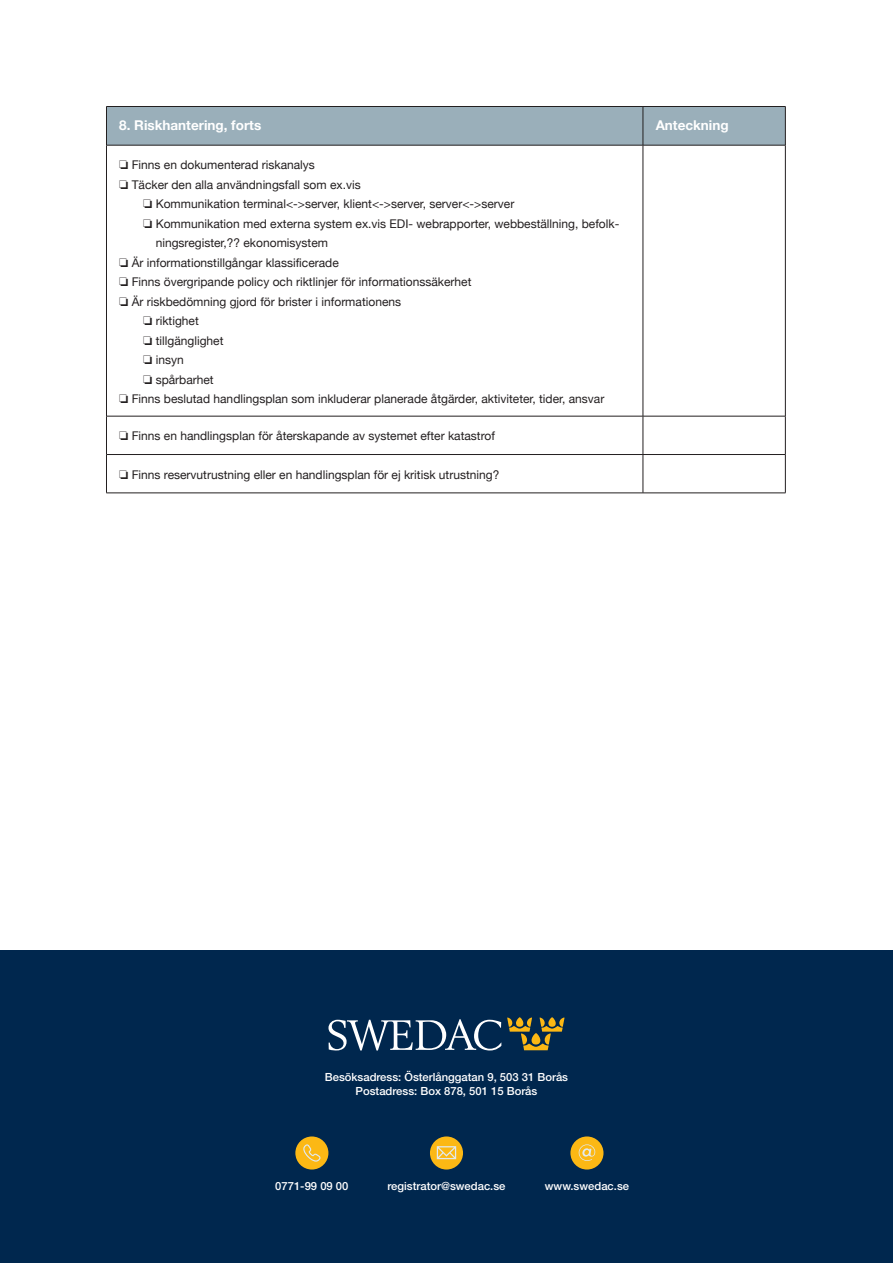
<style>
.page{position:relative;width:893px;height:1263px;background:#fff}
.page>*{position:absolute;margin:0;border:0;box-sizing:border-box;transform-origin:0 0}
.Underrubrik_3_Inlaga{font:700 13.5px "Helvetica Neue";color:#fff}
.Brödtext_Sammanfattn{font:12px/19.5px "Helvetica Neue";color:#231f20}
.Kontaktuppgifter{font:500 11.25px "Helvetica Neue LT Pro";color:#fff}
</style>
<div class="page">
<div style="left:0;top:950px;width:893px;height:313px;background:#00274e"></div>
<svg style="left:328px;top:1019px;width:173px;height:31px"></svg>
<svg style="left:507px;top:1017px;width:57px;height:33px"></svg>
<div style="left:295px;top:1136px;width:33px;height:33px;background:#fcb814;border-radius:50%"></div>
<svg style="left:303px;top:1144px;width:18px;height:17px"></svg>
<div style="left:570px;top:1136px;width:33px;height:33px;background:#fcb814;border-radius:50%"></div>
<svg style="left:579px;top:1144px;width:16px;height:17px"></svg>
<div style="left:430px;top:1136px;width:33px;height:33px;background:#fcb814;border-radius:50%"></div>
<svg style="left:437px;top:1146px;width:19px;height:13px"></svg>
<div style="left:107px;top:107px;width:678px;height:38px;background:#9aafba"></div>
<hr style="left:106px;top:106px;width:537px;height:1px;background:#231f20">
<hr style="left:106px;top:107px;width:1px;height:38px;background:#231f20">
<hr style="left:643px;top:106px;width:142px;height:1px;background:#231f20">
<hr style="left:643px;top:107px;width:1px;height:38px;background:#231f20">
<hr style="left:785px;top:107px;width:1px;height:38px;background:#231f20">
<hr style="left:106px;top:145px;width:537px;height:1px;background:#231f20">
<hr style="left:106px;top:145px;width:1px;height:271px;background:#231f20">
<hr style="left:643px;top:145px;width:142px;height:1px;background:#231f20">
<hr style="left:643px;top:145px;width:1px;height:271px;background:#231f20">
<hr style="left:785px;top:145px;width:1px;height:271px;background:#231f20">
<hr style="left:106px;top:416px;width:537px;height:1px;background:#231f20">
<hr style="left:106px;top:416px;width:1px;height:38px;background:#231f20">
<hr style="left:643px;top:416px;width:142px;height:1px;background:#231f20">
<hr style="left:643px;top:416px;width:1px;height:38px;background:#231f20">
<hr style="left:785px;top:416px;width:1px;height:38px;background:#231f20">
<hr style="left:106px;top:454px;width:537px;height:1px;background:#231f20">
<hr style="left:106px;top:455px;width:1px;height:38px;background:#231f20">
<hr style="left:643px;top:454px;width:142px;height:1px;background:#231f20">
<hr style="left:643px;top:455px;width:1px;height:38px;background:#231f20">
<hr style="left:785px;top:455px;width:1px;height:38px;background:#231f20">
<hr style="left:106px;top:493px;width:537px;height:1px;background:#231f20">
<hr style="left:643px;top:493px;width:142px;height:1px;background:#231f20">
<p class="Underrubrik_3_Inlaga" style="left:119px;top:115px;width:143px">8. Riskhantering, forts</p>
<p class="Underrubrik_3_Inlaga" style="left:656px;top:115px;width:74px">Anteckning</p>
<p class="Brödtext_Sammanfattn" style="left:119px;top:156px;width:197px">❏ Finns en dokumenterad riskanalys</p>
<p class="Brödtext_Sammanfattn" style="left:119px;top:176px;width:243px">❏ Täcker den alla användningsfall som ex.vis</p>
<p class="Brödtext_Sammanfattn" style="left:143px;top:195px;width:373px">❏ Kommunikation terminal&lt;-&gt;server, klient&lt;-&gt;server, server&lt;-&gt;server</p>
<p class="Brödtext_Sammanfattn" style="left:156px;top:215px;width:465px;text-indent:-12px">❏ Kommunikation med externa system ex.vis EDI- webrapporter, webbeställning, befolk&shy;ningsregister,?? ekonomisystem</p>
<p class="Brödtext_Sammanfattn" style="left:119px;top:254px;width:221px">❏ Är informationstillgångar klassificerade</p>
<p class="Brödtext_Sammanfattn" style="left:119px;top:273px;width:354px">❏ Finns övergripande policy och riktlinjer för informationssäkerhet</p>
<p class="Brödtext_Sammanfattn" style="left:119px;top:293px;width:283px">❏ Är riskbedömning gjord för brister i informationens</p>
<p class="Brödtext_Sammanfattn" style="left:143px;top:312px;width:57px">❏ riktighet</p>
<p class="Brödtext_Sammanfattn" style="left:143px;top:332px;width:82px">❏ tillgänglighet</p>
<p class="Brödtext_Sammanfattn" style="left:143px;top:351px;width:42px">❏ insyn</p>
<p class="Brödtext_Sammanfattn" style="left:143px;top:371px;width:72px">❏ spårbarhet</p>
<p class="Brödtext_Sammanfattn" style="left:119px;top:390px;width:487px">❏ Finns beslutad handlingsplan som inkluderar planerade åtgärder, aktiviteter, tider, ansvar</p>
<p class="Brödtext_Sammanfattn" style="left:119px;top:427px;width:377px">❏ Finns en handlingsplan för återskapande av systemet efter katastrof</p>
<p class="Brödtext_Sammanfattn" style="left:119px;top:465px;width:382px">❏ Finns reservutrustning eller en handlingsplan för ej kritisk utrustning?</p>
<p class="Kontaktuppgifter" style="left:325px;top:1071px;width:245px">Besöksadress: Österlånggatan 9, 503 31 Borås</p>
<p class="Kontaktuppgifter" style="left:356px;top:1084px;width:183px">Postadress: Box 878, 501 15 Borås</p>
<p class="Kontaktuppgifter" style="left:275px;top:1179px;width:75px">0771-99 09 00</p>
<p class="Kontaktuppgifter" style="left:387px;top:1179px;width:120px">registrator@swedac.se</p>
<p class="Kontaktuppgifter" style="left:545px;top:1179px;width:86px">www.swedac.se</p>
</div>
